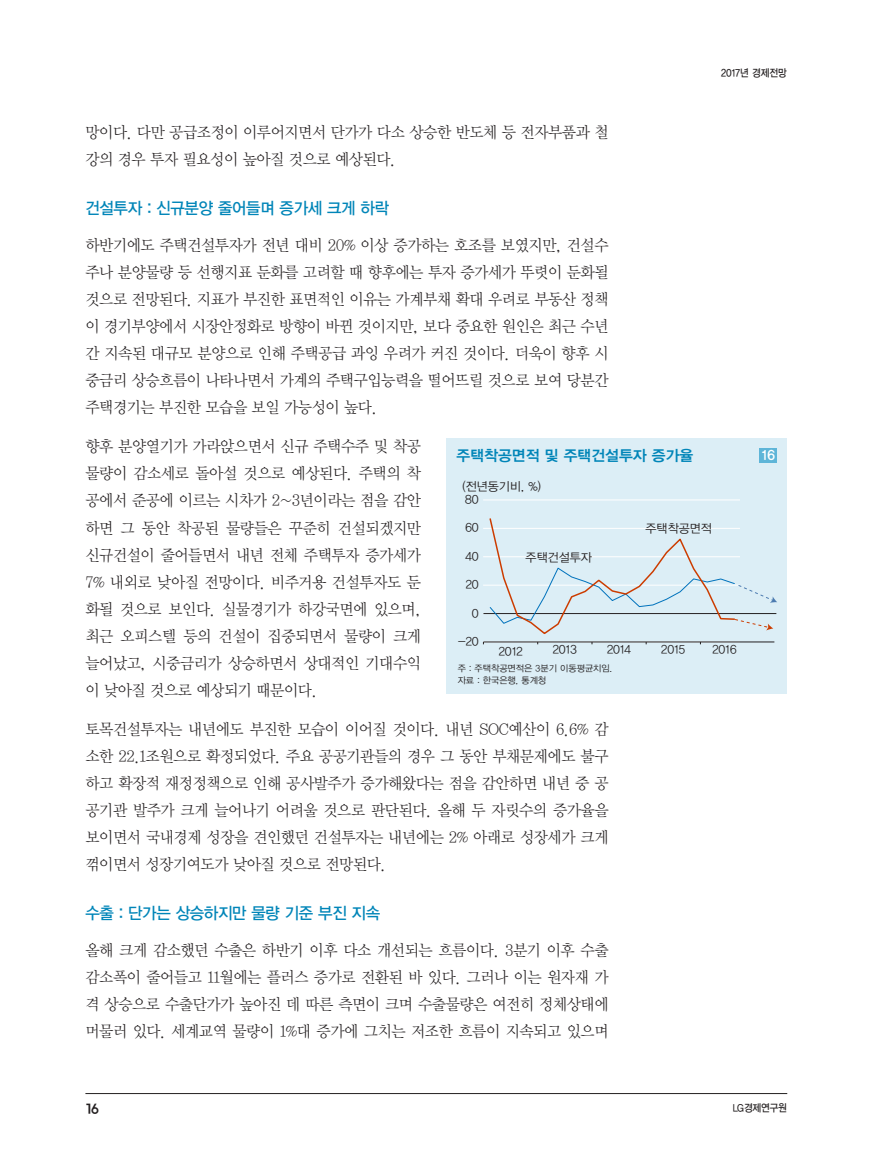
<style>
.page{position:relative;width:872px;height:1157px;background:#fff}
.page>*{position:absolute;margin:0;border:0;box-sizing:border-box;transform-origin:0 0}
._3__원제목{font:16.5px "YDVYGO13";letter-spacing:-.02em;color:#0085b8;scale:.95 1}
._3__본문1{font:15.9px/27px "YDVY Mj O12";letter-spacing:-.03em;color:#231f20;text-align:justify;scale:.95 1}
._8__표_제목{font:15px "YDVYGO14";color:#0085b8}
.t1{font:13.5px "YDV Yhead M";color:#231f20}
.t2{font:13.5px "YDVYGO14";color:#fff}
.t3{font:12px "YDVYGO12";color:#231f20}
.t4{font:10.5px "YDVYGO13";color:#231f20;scale:.9 1}
._0__주_자료{font:9px "YDVYGO12";color:#231f20}
</style>
<div class="page">
<hr style="left:85px;top:1093px;width:702px;height:1px;background:#231f20">
<div style="left:446px;top:438px;width:341px;height:255px;background:#dceef6"></div>
<hr style="left:483px;top:585px;width:257px;height:1px;background:#fff">
<hr style="left:483px;top:556px;width:257px;height:1px;background:#fff">
<hr style="left:483px;top:528px;width:257px;height:1px;background:#fff">
<hr style="left:483px;top:499px;width:257px;height:1px;background:#fff">
<hr style="left:483px;top:613px;width:293px;height:1px;background:#231f20">
<svg style="left:488px;top:518px;width:289px;height:116px"></svg>
<hr style="left:483px;top:641px;width:291px;height:1px;background:#231f20">
<div style="left:760px;top:448px;width:17px;height:14px;background:#5eb5d8"></div>
<p class="t4" style="left:721px;top:66px;width:74px">2017년 경제전망</p>
<p class="_3__본문1" style="left:85px;top:118px;width:552px">망이다. 다만 공급조정이 이루어지면서 단가가 다소 상승한 반도체 등 전자부품과 철 강의 경우 투자 필요성이 높아질 것으로 예상된다.</p>
<p class="_3__원제목" style="left:85px;top:196px;width:321px">건설투자 : 신규분양 줄어들며 증가세 크게 하락</p>
<p class="_3__본문1" style="left:85px;top:230px;width:552px">하반기에도 주택건설투자가 전년 대비 20% 이상 증가하는 호조를 보였지만, 건설수 주나 분양물량 등 선행지표 둔화를 고려할 때 향후에는 투자 증가세가 뚜렷이 둔화될 것으로 전망된다. 지표가 부진한 표면적인 이유는 가계부채 확대 우려로 부동산 정책 이 경기부양에서 시장안정화로 방향이 바뀐 것이지만, 보다 중요한 원인은 최근 수년 간 지속된 대규모 분양으로 인해 주택공급 과잉 우려가 커진 것이다. 더욱이 향후 시 중금리 상승흐름이 나타나면서 가계의 주택구입능력을 떨어뜨릴 것으로 보여 당분간 주택경기는 부진한 모습을 보일 가능성이 높다.</p>
<p class="_3__본문1" style="left:85px;top:432px;width:355px">향후 분양열기가 가라앉으면서 신규 주택수주 및 착공 물량이 감소세로 돌아설 것으로 예상된다. 주택의 착 공에서 준공에 이르는 시차가 2~3년이라는 점을 감안 하면 그 동안 착공된 물량들은 꾸준히 건설되겠지만 신규건설이 줄어들면서 내년 전체 주택투자 증가세가 7% 내외로 낮아질 전망이다. 비주거용 건설투자도 둔 화될 것으로 보인다. 실물경기가 하강국면에 있으며, 최근 오피스텔 등의 건설이 집중되면서 물량이 크게 늘어났고, 시중금리가 상승하면서 상대적인 기대수익 이 낮아질 것으로 예상되기 때문이다.</p>
<p class="_3__본문1" style="left:85px;top:715px;width:552px">토목건설투자는 내년에도 부진한 모습이 이어질 것이다. 내년 SOC예산이 6.6% 감 소한 22.1조원으로 확정되었다. 주요 공공기관들의 경우 그 동안 부채문제에도 불구 하고 확장적 재정정책으로 인해 공사발주가 증가해왔다는 점을 감안하면 내년 중 공 공기관 발주가 크게 늘어나기 어려울 것으로 판단된다. 올해 두 자릿수의 증가율을 보이면서 국내경제 성장을 견인했던 건설투자는 내년에는 2% 아래로 성장세가 크게 꺾이면서 성장기여도가 낮아질 것으로 전망된다.</p>
<p class="_3__원제목" style="left:85px;top:902px;width:312px">수출 : 단가는 상승하지만 물량 기준 부진 지속</p>
<p class="_3__본문1" style="left:85px;top:936px;width:552px">올해 크게 감소했던 수출은 하반기 이후 다소 개선되는 흐름이다. 3분기 이후 수출 감소폭이 줄어들고 11월에는 플러스 증가로 전환된 바 있다. 그러나 이는 원자재 가 격 상승으로 수출단가가 높아진 데 따른 측면이 크며 수출물량은 여전히 정체상태에 머물러 있다. 세계교역 물량이 1%대 증가에 그치는 저조한 흐름이 지속되고 있으며</p>
<p class="_8__표_제목" style="left:456px;top:445px;width:238px">주택착공면적 및 주택건설투자 증가율</p>
<p class="t2" style="left:762px;top:446px;width:14px">16</p>
<p class="t3" style="left:462px;top:478px;width:80px">(전년동기비, %)</p>
<p class="t3" style="left:465px;top:491px;width:15px">80</p>
<p class="t3" style="left:465px;top:520px;width:15px">60</p>
<p class="t3" style="left:645px;top:520px;width:68px">주택착공면적</p>
<p class="t3" style="left:465px;top:548px;width:15px">40</p>
<p class="t3" style="left:525px;top:549px;width:68px">주택건설투자</p>
<p class="t3" style="left:466px;top:576px;width:15px">20</p>
<p class="t3" style="left:472px;top:605px;width:8px">0</p>
<p class="t3" style="left:458px;top:633px;width:22px">-20</p>
<p class="t3" style="left:499px;top:643px;width:25px">2012</p>
<p class="t3" style="left:553px;top:642px;width:25px">2013</p>
<p class="t3" style="left:607px;top:642px;width:25px">2014</p>
<p class="t3" style="left:661px;top:642px;width:25px">2015</p>
<p class="t3" style="left:712px;top:642px;width:26px">2016</p>
<p class="_0__주_자료" style="left:458px;top:662px;width:156px">주 : 주택착공면적은 3분기 이동평균치임.</p>
<p class="_0__주_자료" style="left:458px;top:674px;width:90px">자료 : 한국은행, 통계청</p>
<p class="t1" style="left:85px;top:1102px;width:15px">16</p>
<p class="t4" style="left:733px;top:1101px;width:61px">LG경제연구원</p>
</div>
